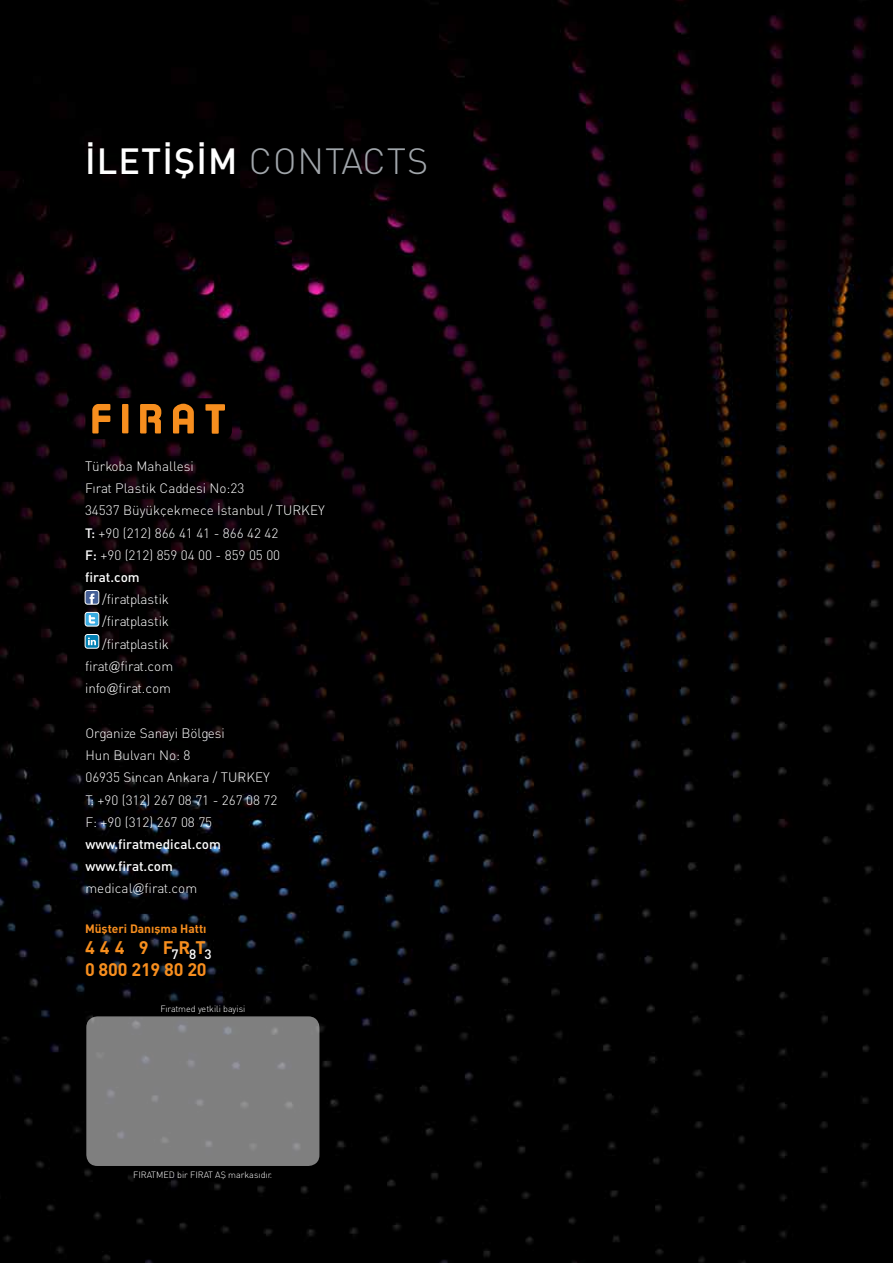
<style>
.page{position:relative;width:893px;height:1263px;background:#fff}
.page>*{position:absolute;margin:0;border:0;box-sizing:border-box;transform-origin:0 0}
.t1{font:36px "DIN Medium Tr";letter-spacing:.03em;color:#fff}
.t2{font:18px "DINT Bold Tr";letter-spacing:-.01em;color:#f78e1e}
.t3{font:13.5px/22.2px "DINT Light Tr";color:#fff}
.t4{font:13.5px/22.2px "DIN Medium Tr";color:#fff}
.t5{font:12px "DINT Bold Tr";color:#f78e1e}
.t6{font:9px "DINT Light Tr";color:#fff}
.s1{font-family:"DINT Light Tr";color:#a1a6ab}
.s2{font-family:"DIN Medium Tr"}
.s3{font-family:"Imago"}
</style>
<div class="page">
<img style="left:0;top:0;width:893px;height:1263px">
<div style="left:85px;top:398px;width:147px;height:41px;background:#000;border-radius:8px"></div>
<svg style="left:173px;top:404px;width:21px;height:30px"></svg>
<svg style="left:140px;top:404px;width:22px;height:29px"></svg>
<div style="left:122px;top:404px;width:6px;height:29px;background:#f78e1e"></div>
<svg style="left:92px;top:404px;width:18px;height:29px"></svg>
<svg style="left:205px;top:404px;width:20px;height:30px"></svg>
<svg style="left:85px;top:612px;width:14px;height:14px"></svg>
<div style="left:85px;top:612px;width:14px;height:14px;border:1px solid #fff;border-radius:2px"></div>
<svg style="left:89px;top:615px;width:6px;height:8px"></svg>
<div style="left:85px;top:590px;width:14px;height:14px;background:#456097;border-radius:2px"></div>
<div style="left:85px;top:590px;width:14px;height:14px;border:1px solid #fff;border-radius:2px"></div>
<svg style="left:89px;top:593px;width:5px;height:11px"></svg>
<svg style="left:85px;top:634px;width:14px;height:14px"></svg>
<div style="left:85px;top:634px;width:14px;height:14px;border:1px solid #fff;border-radius:2px"></div>
<svg style="left:88px;top:637px;width:8px;height:8px"></svg>
<hr style="left:85px;top:709px;width:429px;height:1px;background:#000">
<div style="left:86px;top:1016px;width:233px;height:150px;background:#7f7f7f;border-radius:11px"></div>
<h1 class="t1" style="left:85px;top:138px;width:345px">İLETİŞİM <span class="s1">CONTACTS</span></h1>
<p class="t3" style="left:85px;top:455px;width:241px">Türkoba Mahallesi<br>Fırat Plastik Caddesi No:23<br>34537 Büyükçekmece ‹stanbul / TURKEY<br><span class="s2">T:</span> +90 (212) 866 41 41 - 866 42 42<br><span class="s2">F:</span> +90 (212) 859 04 00 - 859 05 00</p>
<p class="t4" style="left:85px;top:565px;width:56px">firat.com</p>
<p class="t3" style="left:102px;top:588px;width:68px">/firatplastik</p>
<p class="t3" style="left:102px;top:610px;width:68px">/firatplastik</p>
<p class="t3" style="left:102px;top:632px;width:68px">/firatplastik</p>
<p class="t3" style="left:85px;top:655px;width:90px">firat<span class="s3">@</span>firat.com</p>
<p class="t3" style="left:85px;top:677px;width:88px">info<span class="s3">@</span>firat.com</p>
<p class="t3" style="left:85px;top:722px;width:193px">Organize Sanayi Bölgesi<br>Hun Bulvar› No: 8<br>06935 Sincan Ankara / TURKEY<br>T: +90 (312) 267 08 71 - 267 08 72<br>F: +90 (312) 267 08 75</p>
<p class="t4" style="left:85px;top:832px;width:137px">www.firatmedical.com www.firat.com</p>
<p class="t3" style="left:85px;top:877px;width:113px">medical<span class="s3">@</span>firat.com</p>
<p class="t5" style="left:85px;top:921px;width:123px">Müflteri Dan›flma Hatt›</p>
<p class="t4" style="left:172px;top:942px;width:42px">783</p>
<h2 class="t2" style="left:85px;top:957px;width:123px">0 800 219 80 20</h2>
<h2 class="t2" style="left:85px;top:936px;width:122px">444 9 FRT</h2>
<p class="t6" style="left:160px;top:1003px;width:86px">Fıratmed yetkili bayisi</p>
<p class="t6" style="left:133px;top:1169px;width:140px">FIRATMED bir FIRAT AŞ markasıdır.</p>
</div>
